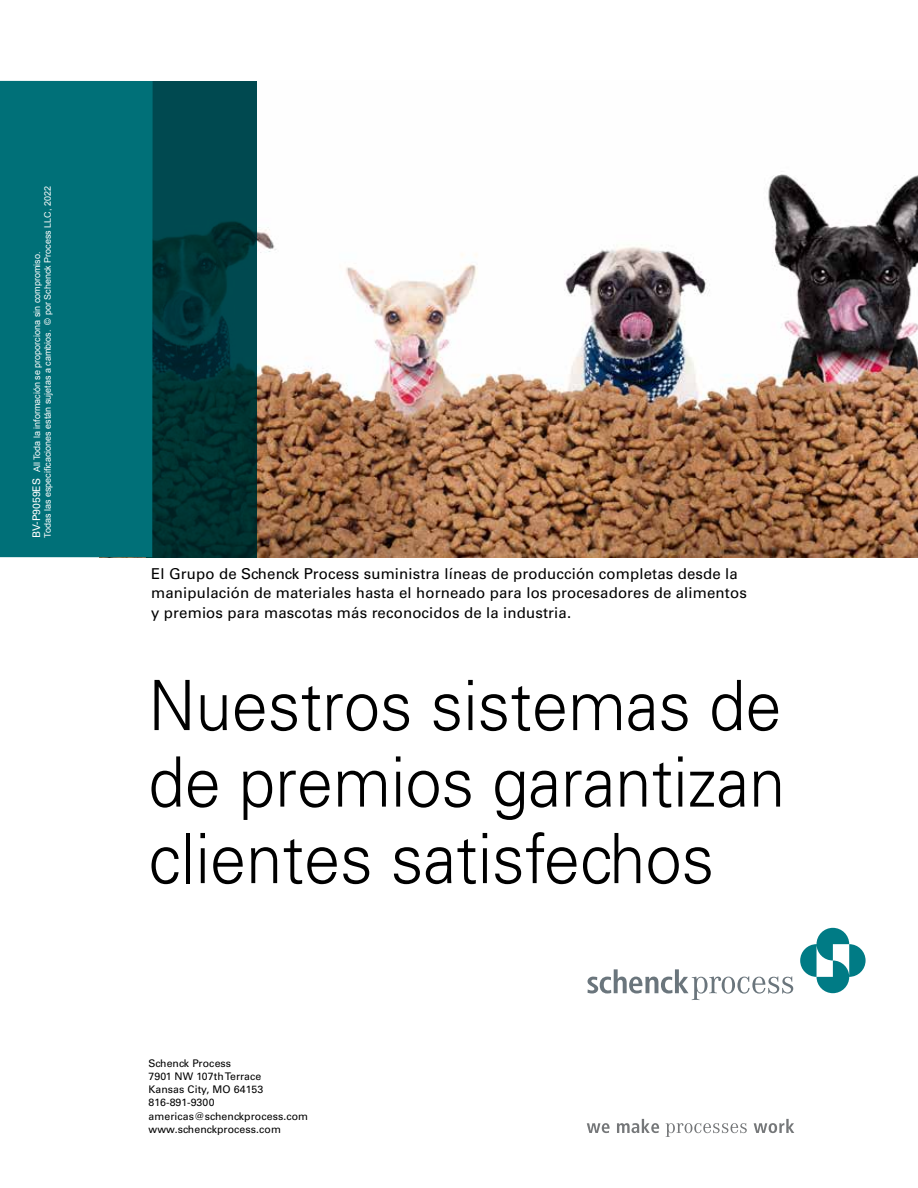
<style>
.page{position:relative;width:918px;height:1188px;background:#fff}
.page>*{position:absolute;margin:0;border:0;box-sizing:border-box;transform-origin:0 0}
.t1{font:300 69.45px/76.5px "Univers LT Std";color:#000;text-align:justify;scale:.94 1}
.t2{font:15px/19.5px "Univers LT Std";letter-spacing:.01em;color:#000}
.t3{font:10.5px/13.2px "Univers LT Std";letter-spacing:.01em;color:#000}
.t4{font:9px/10.8px "Arial";color:#fff}
.s1{font-family:"Univers LT Std";font-size:10.5px}
</style>
<div class="page">
<svg style="left:588px;top:969px;width:205px;height:31px"></svg>
<svg style="left:800px;top:928px;width:66px;height:65px"></svg>
<svg style="left:587px;top:1123px;width:23px;height:10px"></svg>
<svg style="left:617px;top:1119px;width:42px;height:14px"></svg>
<svg style="left:666px;top:1123px;width:81px;height:14px"></svg>
<svg style="left:754px;top:1119px;width:40px;height:14px"></svg>
<img style="left:257px;top:171px;width:661px;height:386px">
<svg style="left:153px;top:81px;width:104px;height:476px;background:#00393c"></svg>
<div style="left:0;top:81px;width:153px;height:476px;background:#007078"></div>
<p class="t4" style="left:32px;top:538px;width:353px;rotate:-90deg"><span class="s1">BV-P9059ES</span> All Toda la información se proporciona sin compromiso.<br>Todas las especificaciones están sujetas a cambios. © por Schenck Process LLC, 2022</p>
<p class="t2" style="left:151px;top:564px;width:597px">El Grupo de Schenck Process suministra líneas de producción completas desde la manipulación de materiales hasta el horneado para los procesadores de alimentos y premios para mascotas más reconocidos de la industria.</p>
<h1 class="t1" style="left:148px;top:667px;width:679px">Nuestros sistemas de de premios garantizan clientes satisfechos</h1>
<p class="t3" style="left:148px;top:1057px;width:161px">Schenck Process<br>7901 NW 107th Terrace<br>Kansas City, MO 64153<br>816-891-9300 americas@schenckprocess.com www.schenckprocess.com</p>
</div>
